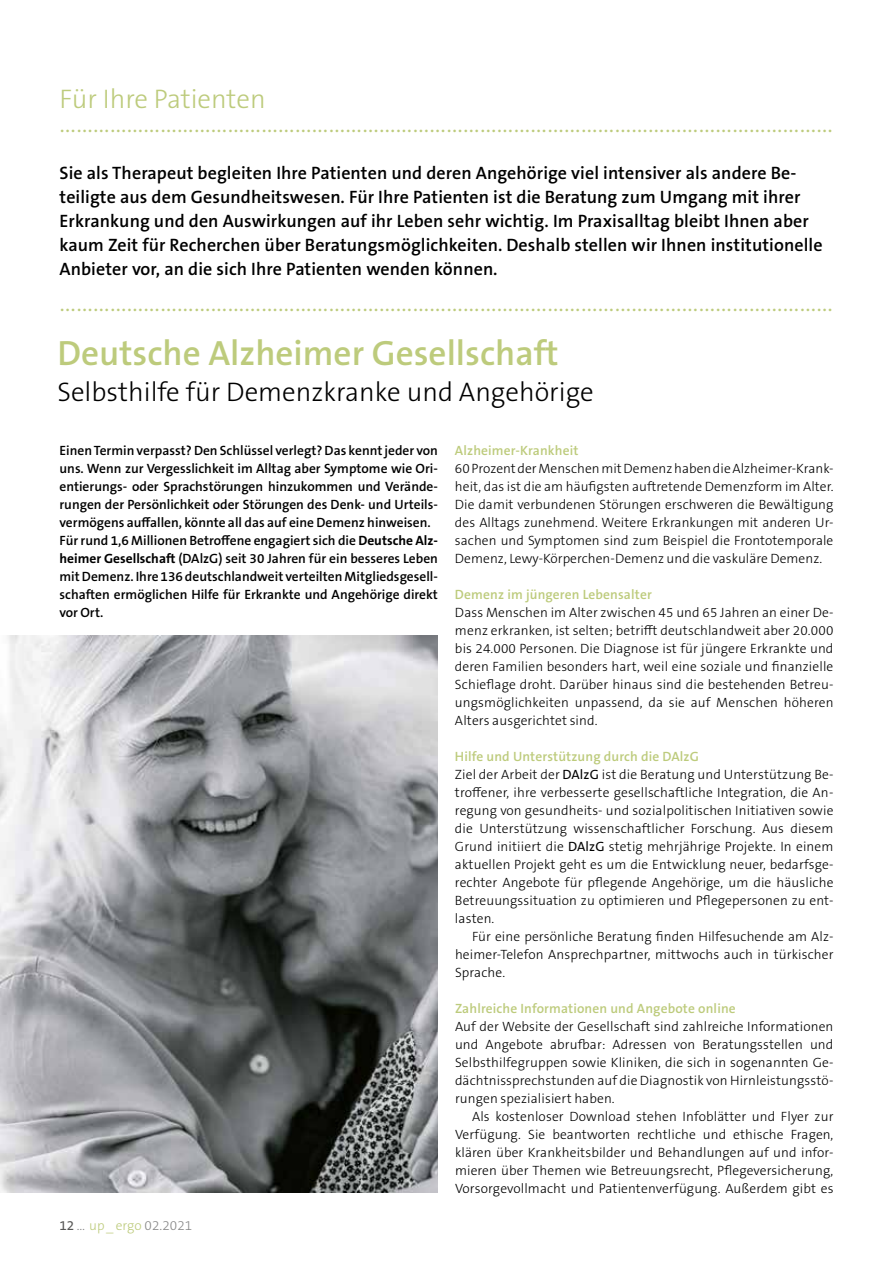
<style>
.page{position:relative;width:893px;height:1263px;background:#fff}
.page>*{position:absolute;margin:0;border:0;box-sizing:border-box;transform-origin:0 0}
.t1{font:600 35.25px "The Sans B W6";color:#bdcb7c}
.t2{font:300 27px/23.4px "The Sans B W3";color:#bdcb7c}
.t3{font:300 27px "The Sans B W3";color:#000}
.t4{font:600 18px/24px "The Sans B W6";letter-spacing:.005em;color:#000}
.t5{font:300 13.5px/18px "The Sans B W3";letter-spacing:.01em;color:#000;text-align:justify}
.t6{font:600 13.5px/18px "The Sans B W6";color:#000}
.t7{font:600 13.5px "The Sans B W6";letter-spacing:.01em;color:#bdcb7c}
.t8{font:300 13.5px "The Sans B W3";color:#878787}
.s1{font-family:"The Sans B W7";font-weight:700}
.s2{font-family:"The Sans B W5 Plain";font-weight:400}
.s3{font-family:"The Sans B W5 Plain";font-weight:400;color:#575756}
.s4{color:#bdcb7c}
</style>
<div class="page">
<img style="left:0;top:635px;width:438px;height:558px">
<h2 class="t2" style="left:60px;top:88px;width:775px">Für Ihre Patienten ..........................................................................................................................................</h2>
<p class="t4" style="left:60px;top:161px;width:764px">Sie als Therapeut begleiten Ihre Patienten und deren Angehörige viel intensiver als andere Be&shy;teiligte aus dem Gesundheitswesen. Für Ihre Patienten ist die Beratung zum Umgang mit ihrer Erkrankung und den Auswirkungen auf ihr Leben sehr wichtig. Im Praxisalltag bleibt Ihnen aber kaum Zeit für Recherchen über Beratungsmöglichkeiten. Deshalb stellen wir Ihnen institutionelle Anbieter vor, an die sich Ihre Patienten wenden können.</p>
<h2 class="t2" style="left:60px;top:290px;width:775px">..........................................................................................................................................</h2>
<h1 class="t1" style="left:57px;top:331px;width:503px">Deutsche Alzheimer Gesellschaft</h1>
<h2 class="t3" style="left:57px;top:375px;width:538px">Selbsthilfe für Demenzkranke und Angehörige</h2>
<p class="t6" style="left:60px;top:442px;width:380px">Einen Termin verpasst? Den Schlüssel verlegt? Das kennt jeder von uns. Wenn zur Vergesslichkeit im Alltag aber Symptome wie Ori&shy;entierungs- oder Sprachstörungen hinzukommen und Verände&shy;rungen der Persönlichkeit oder Störungen des Denk- und Urteils&shy;vermögens auffallen, könnte all das auf eine Demenz hinweisen.<br>Für rund 1,6 Millionen Betroffene engagiert sich die <span class="s1">Deutsche Alz&shy;heimer Gesellschaft</span> (DAlzG) seit 30 Jahren für ein besseres Leben mit Demenz. Ihre 136 deutschlandweit verteilten Mitgliedsgesell&shy;schaften ermöglichen Hilfe für Erkrankte und Angehörige direkt vor Ort.</p>
<p class="t7" style="left:455px;top:442px;width:125px">Alzheimer-Krankheit</p>
<p class="t5" style="left:455px;top:459px;width:380px">60 Prozent der Menschen mit Demenz haben die Alzheimer-Krank&shy;heit, das ist die am häufigsten auftretende Demenzform im Alter.<br>Die damit verbundenen Störungen erschweren die Bewältigung des Alltags zunehmend. Weitere Erkrankungen mit anderen Ur&shy;sachen und Symptomen sind zum Beispiel die Frontotemporale Demenz, Lewy-Körperchen-Demenz und die vaskuläre Demenz.</p>
<p class="t7" style="left:455px;top:586px;width:198px">Demenz im jüngeren Lebensalter</p>
<p class="t5" style="left:455px;top:603px;width:380px">Dass Menschen im Alter zwischen 45 und 65 Jahren an einer De&shy;menz erkranken, ist selten; betrifft deutschlandweit aber 20.000 bis 24.000 Personen. Die Diagnose ist für jüngere Erkrankte und deren Familien besonders hart, weil eine soziale und finanzielle Schieflage droht. Darüber hinaus sind die bestehenden Betreu&shy;ungsmöglichkeiten unpassend, da sie auf Menschen höheren Alters ausgerichtet sind.</p>
<p class="t7" style="left:455px;top:748px;width:245px">Hilfe und Unterstützung durch die DAlzG</p>
<p class="t5" style="left:455px;top:765px;width:380px">Ziel der Arbeit der <span class="s2">DAlzG</span> ist die Beratung und Unterstützung Be&shy;troffener, ihre verbesserte gesellschaftliche Integration, die An&shy;regung von gesundheits- und sozialpolitischen Initiativen sowie die Unterstützung wissenschaftlicher Forschung. Aus diesem Grund initiiert die <span class="s2">DAlzG</span> stetig mehrjährige Projekte. In einem aktuellen Projekt geht es um die Entwicklung neuer, bedarfsge&shy;rechter Angebote für pflegende Angehörige, um die häusliche Betreuungssituation zu optimieren und Pflegepersonen zu ent&shy;lasten.</p>
<p class="t5" style="left:455px;top:927px;width:380px;text-indent:17px">Für eine persönliche Beratung finden Hilfesuchende am Alz&shy;heimer-Telefon Ansprechpartner, mittwochs auch in türkischer Sprache.</p>
<p class="t7" style="left:455px;top:1000px;width:282px">Zahlreiche Informationen und Angebote online</p>
<p class="t5" style="left:455px;top:1017px;width:380px">Auf der Website der Gesellschaft sind zahlreiche Informationen und Angebote abrufbar: Adressen von Beratungsstellen und Selbsthilfegruppen sowie Kliniken, die sich in sogenannten Ge&shy;dächtnissprechstunden auf die Diagnostik von Hirnleistungsstö&shy;rungen spezialisiert haben.</p>
<p class="t5" style="left:455px;top:1107px;width:380px;text-indent:17px">Als kostenloser Download stehen Infoblätter und Flyer zur Verfügung. Sie beantworten rechtliche und ethische Fragen, klären über Krankheitsbilder und Behandlungen auf und infor&shy;mieren über Themen wie Betreuungsrecht, Pflegeversicherung, Vorsorgevollmacht und Patientenverfügung. Außerdem gibt es</p>
<p class="t8" style="left:60px;top:1216px;width:134px"><span class="s3">12</span> ... <span class="s4">up _ ergo</span> 02.2021</p>
</div>
